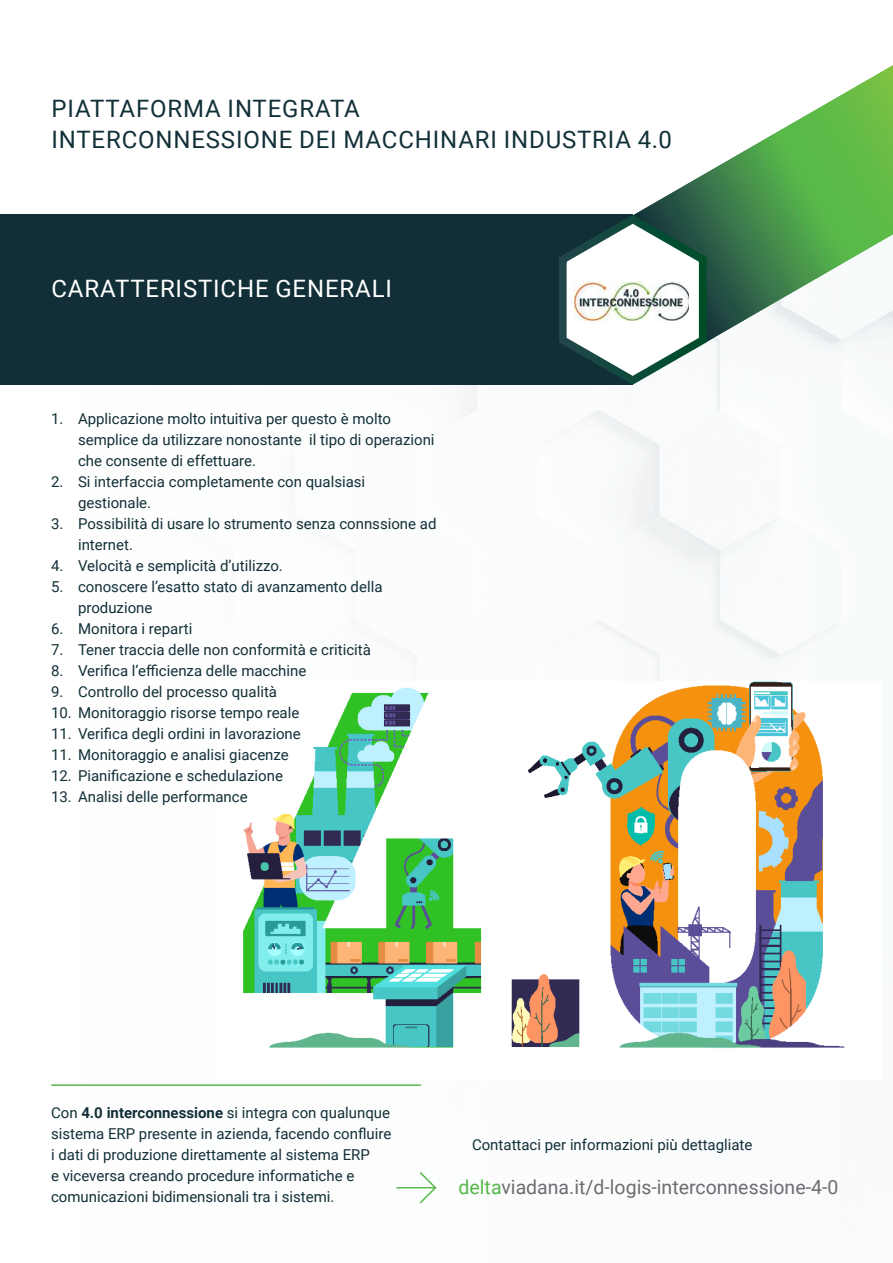
<style>
.page{position:relative;width:893px;height:1263px;background:#fff}
.page>*{position:absolute;margin:0;border:0;box-sizing:border-box;transform-origin:0 0}
.t1{font:24px/31.5px "Roboto";letter-spacing:.035em;color:#123038}
.t2{font:24px "Roboto";letter-spacing:.035em;color:#fff}
.t3{font:19.5px "Roboto";color:#6c6d70}
.t4{font:15px/21px "Roboto";color:#122f37}
.s1{font-weight:700}
.s2{color:#52b748}
</style>
<div class="page">
<img style="left:396px;top:342px;width:477px;height:847px">
<svg style="left:632px;top:65px;width:261px;height:277px"></svg>
<div style="left:0;top:215px;width:633px;height:170px;background:#122f37"></div>
<svg style="left:418px;top:1170px;width:19px;height:34px"></svg>
<hr style="left:396px;top:1187px;width:40px;height:1px;background:#58ba4b">
<svg style="left:559px;top:215px;width:148px;height:170px"></svg>
<hr style="left:51px;top:1084px;width:370px;height:2px;background:#59ba47">
<img style="left:243px;top:682px;width:630px;height:397px">
<img style="left:575px;top:282px;width:114px;height:39px">
<h1 class="t1" style="left:51px;top:92px;width:622px">PIATTAFORMA INTEGRATA<br>INTERCONNESSIONE DEI MACCHINARI INDUSTRIA 4.0</h1>
<h1 class="t2" style="left:51px;top:271px;width:342px">CARATTERISTICHE GENERALI</h1>
<p class="t4" style="left:78px;top:407px;width:358px;text-indent:-27px">1. Applicazione molto intuitiva per questo è molto semplice da utilizzare nonostante il tipo di operazioni che consente di effettuare.</p>
<p class="t4" style="left:78px;top:470px;width:289px;text-indent:-27px">2. Si interfaccia completamente con qualsiasi gestionale.</p>
<p class="t4" style="left:78px;top:512px;width:360px;text-indent:-27px">3. Possibilità di usare lo strumento senza connssione ad internet.</p>
<p class="t4" style="left:51px;top:554px;width:233px">4. Velocità e semplicità d’utilizzo.</p>
<p class="t4" style="left:78px;top:575px;width:306px;text-indent:-27px">5. conoscere l’esatto stato di avanzamento della produzione</p>
<p class="t4" style="left:51px;top:617px;width:143px">6. Monitora i reparti</p>
<p class="t4" style="left:51px;top:638px;width:321px">7. Tener traccia delle non conformità e criticità</p>
<p class="t4" style="left:51px;top:659px;width:257px">8. Verifica l’efficienza delle macchine</p>
<p class="t4" style="left:51px;top:680px;width:228px">9. Controllo del processo qualità</p>
<p class="t4" style="left:51px;top:701px;width:250px">10. Monitoraggio risorse tempo reale</p>
<p class="t4" style="left:51px;top:722px;width:251px">11. Verifica degli ordini in lavorazione</p>
<p class="t4" style="left:51px;top:743px;width:239px">11. Monitoraggio e analisi giacenze</p>
<p class="t4" style="left:51px;top:764px;width:233px">12. Pianificazione e schedulazione</p>
<p class="t4" style="left:51px;top:785px;width:198px">13. Analisi delle performance</p>
<p class="t4" style="left:51px;top:1101px;width:342px">Con <span class="s1">4.0 interconnessione</span> si integra con qualunque sistema ERP presente in azienda, facendo confluire i dati di produzione direttamente al sistema ERP<br>e viceversa creando procedure informatiche e comunicazioni bidimensionali tra i sistemi.</p>
<p class="t4" style="left:472px;top:1134px;width:282px">Contattaci per informazioni più dettagliate</p>
<h2 class="t3" style="left:459px;top:1173px;width:381px"><span class="s2">delta</span>viadana.it/d-logis-interconnessione-4-0</h2>
</div>
